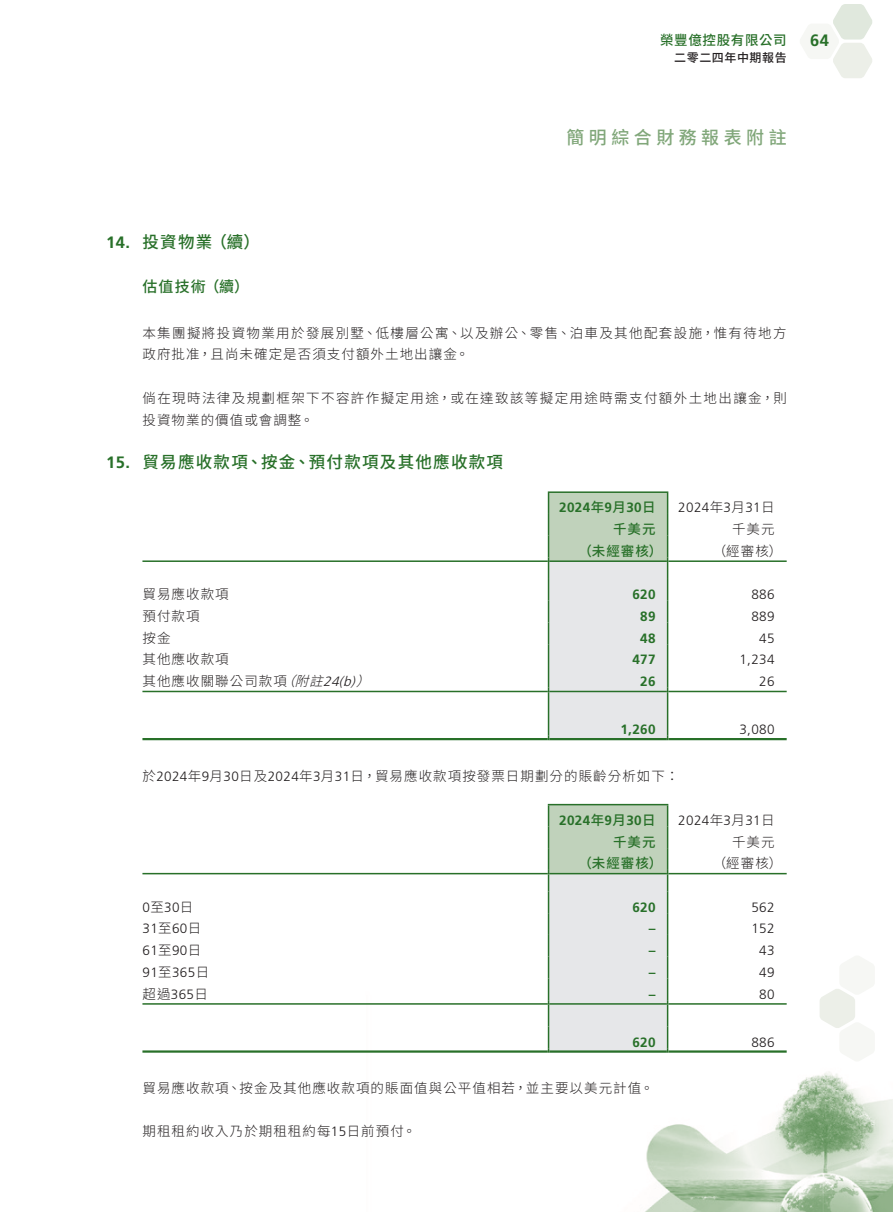
<style>
.page{position:relative;width:893px;height:1212px;background:#fff}
.page>*{position:absolute;margin:0;border:0;box-sizing:border-box;transform-origin:0 0}
.t1{font:500 18px "Source Han Sans TC";letter-spacing:.25em;color:#81a77a}
.Heading_1{font:500 16.5px "Source Han Sans TC";letter-spacing:.08em;color:#287029}
.Heading_1-2{font:700 16.5px "Frutiger LT Std";color:#287029}
.Heading_2{font:500 15px "Source Han Sans TC";color:#287029}
.Body_Text{font:300 13.5px "Source Han Sans TC";letter-spacing:.08em;color:#231f20}
.Body_Text-2{font:300 13.5px "Frutiger LT Std";letter-spacing:.03em;color:#231f20}
.Body_Text-3{font:300 13.5px/21.8px "Source Han Sans TC";letter-spacing:.1em;color:#231f20}
.Body_Text-4{font:300 13.5px/21.8px "Source Han Sans TC";letter-spacing:.105em;color:#231f20}
.Body_Text-5{font:700 13.5px "Frutiger LT Std";letter-spacing:.03em;color:#287029}
.Body_Text-6{font:500 13.5px "Source Han Sans TC";letter-spacing:.08em;color:#287029}
.Body_Text-7{font:500 13.5px "Source Han Sans TC";letter-spacing:.05em;color:#287029}
.Body_Text-8{font:italic 300 13.5px "Source Han Sans TC";color:#231f20}
.Body_Text-9{font:italic 300 13.5px "Frutiger LT Std";color:#231f20}
.t2{font:500 12px "Source Han Sans TC";letter-spacing:.05em;color:#231f20}
.s1{font-family:"Source Han Sans TC";font-weight:500}
.s2{font-family:"Source Han Sans TC"}
.s3{font-family:"Frutiger LT Std"}
</style>
<div class="page">
<img style="left:142px;top:491px;width:751px;height:721px">
<svg style="left:820px;top:955px;width:55px;height:107px"></svg>
<svg style="left:800px;top:4px;width:72px;height:74px"></svg>
<hr style="left:548px;top:491px;width:120px;height:2px;background:#287029">
<svg style="left:548px;top:493px;width:120px;height:247px;background:#d7ded8"></svg>
<hr style="left:142px;top:560px;width:406px;height:2px;background:#287029">
<hr style="left:549px;top:560px;width:118px;height:2px;background:#287029">
<hr style="left:668px;top:560px;width:119px;height:2px;background:#287029">
<hr style="left:142px;top:691px;width:406px;height:1px;background:#287029">
<hr style="left:549px;top:691px;width:118px;height:1px;background:#287029">
<hr style="left:668px;top:691px;width:119px;height:1px;background:#287029">
<hr style="left:142px;top:738px;width:406px;height:2px;background:#287029">
<hr style="left:549px;top:738px;width:118px;height:2px;background:#287029">
<hr style="left:668px;top:738px;width:119px;height:2px;background:#287029">
<hr style="left:548px;top:804px;width:120px;height:1px;background:#287029">
<svg style="left:548px;top:805px;width:120px;height:248px;background:#d7ded7"></svg>
<hr style="left:142px;top:873px;width:406px;height:1px;background:#287029">
<hr style="left:549px;top:873px;width:118px;height:1px;background:#287029">
<hr style="left:668px;top:873px;width:119px;height:1px;background:#287029">
<hr style="left:142px;top:1003px;width:406px;height:2px;background:#287029">
<hr style="left:549px;top:1003px;width:118px;height:2px;background:#287029">
<hr style="left:668px;top:1003px;width:119px;height:2px;background:#287029">
<hr style="left:142px;top:1050px;width:406px;height:3px;background:#287029">
<hr style="left:549px;top:1050px;width:118px;height:3px;background:#287029">
<hr style="left:668px;top:1050px;width:119px;height:3px;background:#287029">
<p class="Body_Text-7" style="left:660px;top:33px;width:128px">榮豐億控股有限公司</p>
<p class="t2" style="left:674px;top:51px;width:114px">二零二四年中期報告</p>
<p class="Heading_1-2" style="left:810px;top:31px;width:20px">64</p>
<h1 class="t1" style="left:566px;top:127px;width:222px">簡明綜合財務報表附註</h1>
<p class="Heading_1-2" style="left:106px;top:233px;width:25px">14.</p>
<p class="Heading_1-2" style="left:106px;top:453px;width:25px">15.</p>
<p class="Heading_1" style="left:142px;top:233px;width:119px">投資物業（續(</p>
<p class="Heading_2" style="left:142px;top:278px;width:108px">估值技術（續(</p>
<p class="Body_Text-3" style="left:142px;top:322px;width:646px">本集團擬將投資物業用於發展別墅、低樓層公寓、以及辦公、零售、泊車及其他配套設施，惟有待地方政府批准，且尚未確定是否須支付額外土地出讓金。</p>
<p class="Body_Text-4" style="left:142px;top:387px;width:646px">倘在現時法律及規劃框架下不容許作擬定用途，或在達致該等擬定用途時需支付額外土地出讓金，則投資物業的價值或會調整。</p>
<p class="Heading_1" style="left:142px;top:453px;width:362px">貿易應收款項、按金、預付款項及其他應收款項</p>
<p class="Body_Text-5" style="left:559px;top:500px;width:98px">2024<span class="s1">年 月</span>9 30<span class="s1">日</span></p>
<p class="Body_Text-2" style="left:678px;top:500px;width:98px">2024<span class="s2">年 月</span>3 31<span class="s2">日</span></p>
<p class="Body_Text-6" style="left:613px;top:521px;width:44px">千美元</p>
<p class="Body_Text" style="left:732px;top:521px;width:44px">千美元</p>
<p class="Body_Text-6" style="left:578px;top:543px;width:85px">（未經審核）</p>
<p class="Body_Text" style="left:713px;top:543px;width:71px">（經審核(</p>
<p class="Body_Text" style="left:142px;top:586px;width:88px">貿易應收款項</p>
<p class="Body_Text-5" style="left:632px;top:586px;width:25px">620</p>
<p class="Body_Text-2" style="left:751px;top:587px;width:25px">886</p>
<p class="Body_Text" style="left:142px;top:608px;width:59px">預付款項</p>
<p class="Body_Text-5" style="left:640px;top:608px;width:17px">89</p>
<p class="Body_Text-2" style="left:751px;top:608px;width:25px">889</p>
<p class="Body_Text" style="left:142px;top:630px;width:30px">按金</p>
<p class="Body_Text-5" style="left:640px;top:630px;width:17px">48</p>
<p class="Body_Text-2" style="left:759px;top:630px;width:17px">45</p>
<p class="Body_Text" style="left:142px;top:652px;width:88px">其他應收款項</p>
<p class="Body_Text-5" style="left:632px;top:652px;width:25px">477</p>
<p class="Body_Text-2" style="left:739px;top:652px;width:37px">1,234</p>
<p class="Body_Text" style="left:142px;top:673px;width:146px">其他應收關聯公司款項</p>
<p class="Body_Text-8" style="left:281px;top:673px;width:25px">（</p>
<p class="Body_Text-8" style="left:295px;top:673px;width:87px">附註 (<span class="s3">(b(</span></p>
<p class="Body_Text-9" style="left:323px;top:674px;width:21px">24</p>
<p class="Body_Text-5" style="left:640px;top:673px;width:17px">26</p>
<p class="Body_Text-2" style="left:759px;top:674px;width:17px">26</p>
<p class="Body_Text-5" style="left:620px;top:721px;width:37px">1,260</p>
<p class="Body_Text" style="left:142px;top:768px;width:538px">於<span class="s3">2024</span>年 月<span class="s3">9 30</span>日及<span class="s3">2024</span>年 月<span class="s3">3 31</span>日，貿易應收款項按發票日期劃分的賬齡分析如下：</p>
<p class="Body_Text-2" style="left:739px;top:722px;width:37px">3,080</p>
<p class="Body_Text-5" style="left:559px;top:812px;width:98px">2024<span class="s1">年 月</span>9 30<span class="s1">日</span></p>
<p class="Body_Text-2" style="left:678px;top:812px;width:98px">2024<span class="s2">年 月</span>3 31<span class="s2">日</span></p>
<p class="Body_Text-6" style="left:613px;top:834px;width:44px">千美元</p>
<p class="Body_Text" style="left:732px;top:834px;width:44px">千美元</p>
<p class="Body_Text-6" style="left:578px;top:856px;width:85px">（未經審核）</p>
<p class="Body_Text" style="left:713px;top:856px;width:71px">（經審核(</p>
<p class="Body_Text-2" style="left:142px;top:899px;width:53px"><span class="s2">至</span>0 30<span class="s2">日</span></p>
<p class="Body_Text-5" style="left:632px;top:899px;width:25px">620</p>
<p class="Body_Text-2" style="left:751px;top:899px;width:25px">562</p>
<p class="Body_Text-2" style="left:142px;top:921px;width:60px">31<span class="s2">至</span>60<span class="s2">日</span></p>
<p class="Body_Text-5" style="left:649px;top:921px;width:8px">–</p>
<p class="Body_Text-2" style="left:751px;top:921px;width:25px">152</p>
<p class="Body_Text-2" style="left:142px;top:943px;width:60px">61<span class="s2">至</span>90<span class="s2">日</span></p>
<p class="Body_Text-5" style="left:649px;top:942px;width:8px">–</p>
<p class="Body_Text-2" style="left:759px;top:943px;width:17px">43</p>
<p class="Body_Text-2" style="left:142px;top:964px;width:68px">91<span class="s2">至</span>365<span class="s2">日</span></p>
<p class="Body_Text-5" style="left:649px;top:964px;width:8px">–</p>
<p class="Body_Text-2" style="left:759px;top:964px;width:17px">49</p>
<p class="Body_Text" style="left:142px;top:986px;width:67px">超過<span class="s3">365</span>日</p>
<p class="Body_Text-5" style="left:649px;top:986px;width:8px">–</p>
<p class="Body_Text-2" style="left:759px;top:986px;width:17px">80</p>
<p class="Body_Text-5" style="left:632px;top:1034px;width:25px">620</p>
<p class="Body_Text" style="left:142px;top:1080px;width:513px">貿易應收款項、按金及其他應收款項的賬面值與公平值相若，並主要以美元計值。</p>
<p class="Body_Text" style="left:142px;top:1124px;width:275px">期租租約收入乃於期租租約每<span class="s3">15</span>日前預付。</p>
<p class="Body_Text-2" style="left:751px;top:1034px;width:25px">886</p>
</div>
